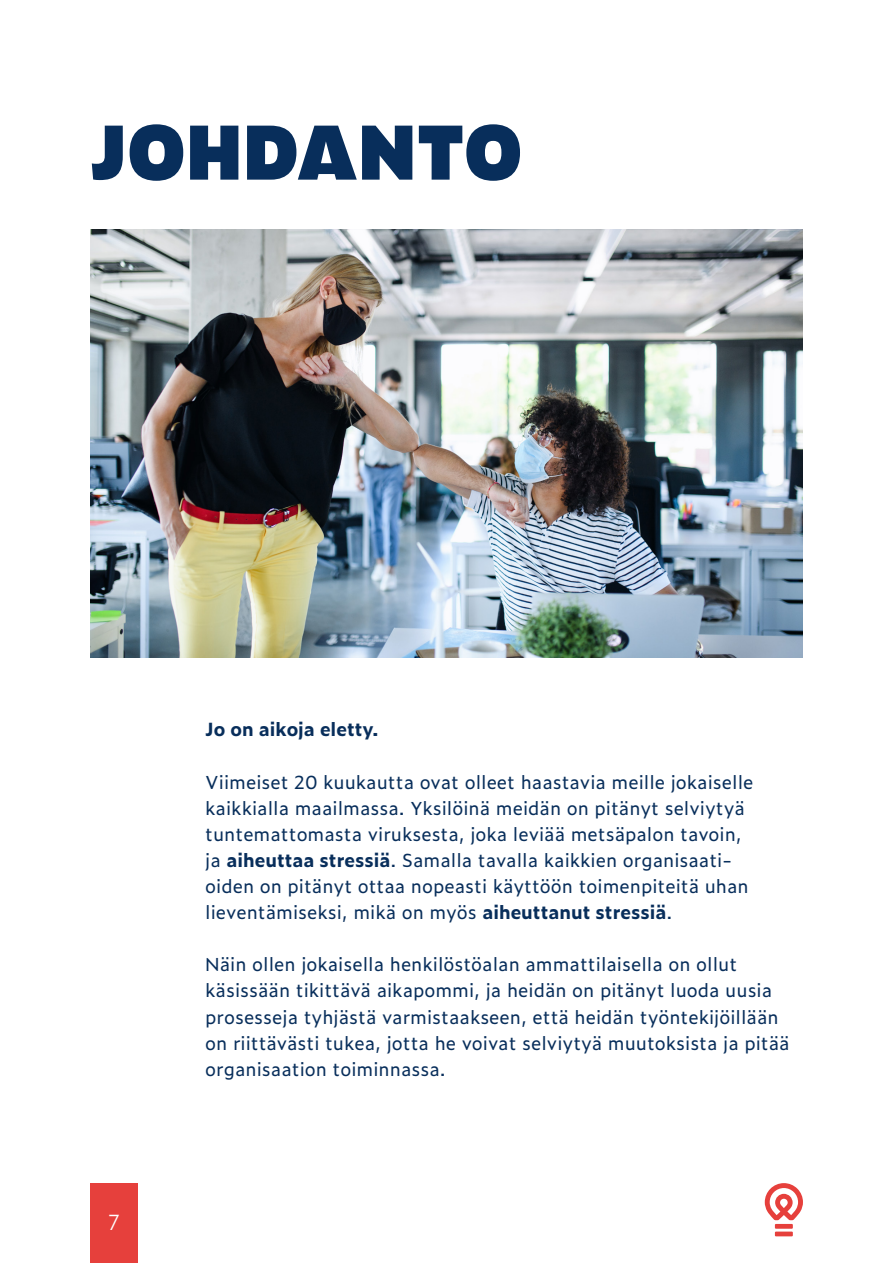
<style>
.page{position:relative;width:893px;height:1263px;background:#fff}
.page>*{position:absolute;margin:0;border:0;box-sizing:border-box;transform-origin:0 0}
.S_Headline{font:900 72px "Zeitung Micro Pro";color:#082e5b}
.t1{font:300 21px "Zeitung Micro Pro";color:#fff}
.S_Body_copy{font:18px/26.1px "Zeitung Micro Pro";color:#082e5b}
.S_Body_copy-2{font:700 18px "Zeitung Micro Pro";color:#082e5b}
.s1{font-weight:700}
</style>
<div class="page">
<div style="left:90px;top:1183px;width:48px;height:80px;background:#e6403c"></div>
<div style="left:775px;top:1224px;width:18px;height:5px;background:#e6403c"></div>
<div style="left:775px;top:1231px;width:18px;height:5px;background:#e6403c"></div>
<svg style="left:765px;top:1183px;width:38px;height:37px"></svg>
<img style="left:90px;top:229px;width:713px;height:429px">
<p class="S_Headline" style="left:90px;top:94px;width:434px">JOHDANTO</p>
<p class="t1" style="left:108px;top:1206px;width:13px">7</p>
<p class="S_Body_copy-2" style="left:205px;top:716px;width:175px">Jo on aikoja eletty.</p>
<p class="S_Body_copy" style="left:205px;top:768px;width:550px">Viimeiset 20 kuukautta ovat olleet haastavia meille jokaiselle kaikkialla maailmassa. Yksilöinä meidän on pitänyt selviytyä tuntemattomasta viruksesta, joka leviää metsäpalon tavoin, ja <span class="s1">aiheuttaa stressiä</span>. Samalla tavalla kaikkien organisaati&shy;oiden on pitänyt ottaa nopeasti käyttöön toimenpiteitä uhan lieventämiseksi, mikä on myös <span class="s1">aiheuttanut stressiä</span>.</p>
<p class="S_Body_copy" style="left:205px;top:951px;width:533px">Näin ollen jokaisella henkilöstöalan ammattilaisella on ollut</p>
<p class="S_Body_copy" style="left:205px;top:977px;width:586px">käsissään tikittävä aikapommi, ja heidän on pitänyt luoda uusia prosesseja tyhjästä varmistaakseen, että heidän työntekijöillään on riittävästi tukea, jotta he voivat selviytyä muutoksista ja pitää organisaation toiminnassa.</p>
</div>
